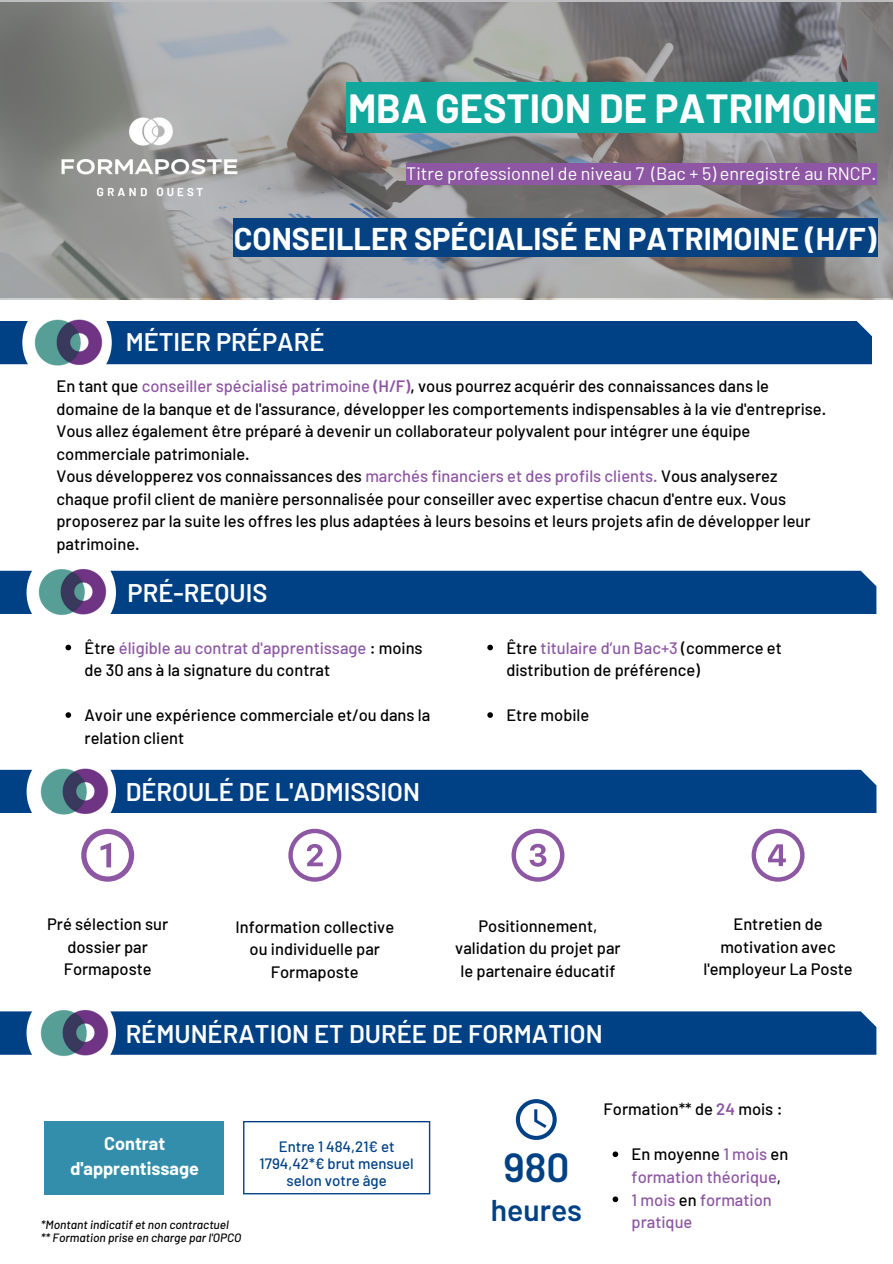
<style>
.page{position:relative;width:893px;height:1264px;background:#fff}
.page>*{position:absolute;margin:0;border:0;box-sizing:border-box;transform-origin:0 0}
.t1{font:600 40.5px "Barlow";color:#004185}
.t2{font:700 39.75px "Barlow";color:#fff}
.t3{font:700 30.75px "Barlow";color:#fff}
.t4{font:600 30px "Barlow";color:#004185}
.t5{font:600 25.5px "Barlow";color:#fff}
.t6{font:18px "Barlow";color:#fff}
.t7{font:700 18px/24.8px "Barlow";color:#fff;text-align:center}
.t8{font:500 16.5px/22.5px "Barlow";color:#000}
.t9{font:500 16.5px/22.5px "Barlow";color:#8d57a3}
.t10{font:500 15px/16.8px "Barlow";color:#004185;text-align:center}
.t11{font:italic 500 12px "Barlow";color:#000}
.s1{color:#8d57a3}
.s2{font-weight:600;color:#8d57a3}
.s3{font-weight:600}
.s4{color:#000}
</style>
<div class="page">
<div style="left:0;top:321px;width:872px;height:43px;background:#004185"></div>
<div style="left:22px;top:298px;width:90px;height:89px;background:#fff;border-radius:50%"></div>
<img style="left:34px;top:319px;width:69px;height:47px">
<div style="left:0;top:570px;width:876px;height:44px;background:#004185"></div>
<div style="left:27px;top:547px;width:89px;height:90px;background:#fff;border-radius:50%"></div>
<img style="left:38px;top:568px;width:69px;height:48px">
<div style="left:0;top:769px;width:876px;height:44px;background:#004185"></div>
<div style="left:27px;top:746px;width:89px;height:90px;background:#fff;border-radius:50%"></div>
<img style="left:40px;top:768px;width:69px;height:47px">
<svg style="left:81px;top:828px;width:53px;height:53px"></svg>
<svg style="left:288px;top:828px;width:53px;height:53px"></svg>
<svg style="left:511px;top:828px;width:53px;height:53px"></svg>
<svg style="left:751px;top:828px;width:53px;height:53px"></svg>
<div style="left:0;top:1011px;width:876px;height:43px;background:#004185"></div>
<div style="left:27px;top:988px;width:89px;height:89px;background:#fff;border-radius:50%"></div>
<img style="left:40px;top:1009px;width:69px;height:48px">
<svg style="left:487px;top:644px;width:6px;height:6px"></svg>
<svg style="left:487px;top:712px;width:6px;height:6px"></svg>
<svg style="left:65px;top:644px;width:6px;height:6px"></svg>
<svg style="left:65px;top:712px;width:6px;height:6px"></svg>
<svg style="left:612px;top:1151px;width:6px;height:6px"></svg>
<svg style="left:612px;top:1196px;width:6px;height:6px"></svg>
<svg style="left:516px;top:1099px;width:40px;height:40px"></svg>
<svg style="left:0;top:0;width:892px;height:298px;background:#8d8c8d"></svg>
<div style="left:346px;top:82px;width:532px;height:50px;background:#12a79d"></div>
<div style="left:406px;top:163px;width:470px;height:21px;background:#8d57a3"></div>
<img style="left:0;top:0;width:311px;height:238px">
<div style="left:233px;top:218px;width:644px;height:38px;background:#064282"></div>
<div style="left:44px;top:1120px;width:180px;height:74px;background:#338eab"></div>
<svg style="left:243px;top:1121px;width:187px;height:73px"></svg>
<h6 class="t2" style="left:348px;top:83px;width:530px">MBA GESTION DE PATRIMOINE</h6>
<p class="t6" style="left:406px;top:162px;width:471px">Titre professionnel de niveau 7 (Bac + 5) enregistré au RNCP.</p>
<p class="t3" style="left:234px;top:219px;width:644px">CONSEILLER SPÉCIALISÉ EN PATRIMOINE (H/F)</p>
<h6 class="t5" style="left:126px;top:325px;width:200px">MÉTIER PRÉPARÉ</h6>
<p class="t8" style="left:56px;top:374px;width:771px">En tant que <span class="s1">conseiller spécialisé patrimoine</span> <span class="s2">(H/F)</span><span class="s3">,</span> vous pourrez acquérir des connaissances dans le domaine de la banque et de l'assurance, développer les comportements indispensables à la vie d'entreprise.<br>Vous allez également être préparé à devenir un collaborateur polyvalent pour intégrer une équipe commerciale patrimoniale.<br>Vous développerez vos connaissances des <span class="s1">marchés financiers et des profils clients.</span> Vous analyserez chaque profil client de manière personnalisée pour conseiller avec expertise chacun d'entre eux. Vous proposerez par la suite les offres les plus adaptées à leurs besoins et leurs projets afin de développer leur patrimoine.</p>
<p class="t5" style="left:128px;top:576px;width:141px">PRÉ-REQUIS</p>
<p class="t8" style="left:85px;top:636px;width:339px">Être <span class="s1">éligible au contrat d'apprentissage</span> : moins de 30 ans à la signature du contrat</p>
<p class="t8" style="left:85px;top:703px;width:347px">Avoir une expérience commerciale et/ou dans la relation client</p>
<p class="t5" style="left:126px;top:775px;width:296px">DÉROULÉ DE L'ADMISSION</p>
<h5 class="t8" style="left:506px;top:636px;width:277px">Être <span class="s1">titulaire d’un Bac+3</span> (commerce et distribution de préférence)</h5>
<p class="t8" style="left:506px;top:703px;width:84px">Etre mobile</p>
<h6 class="t8" style="left:47px;top:912px;width:123px;text-align:center">Pré sélection sur dossier par<br>Formaposte</h6>
<p class="t8" style="left:235px;top:915px;width:160px;text-align:center">Information collective ou individuelle par<br>Formaposte</p>
<p class="t8" style="left:455px;top:914px;width:167px;text-align:center">Positionnement, validation du projet par le partenaire éducatif</p>
<h5 class="t8" style="left:703px;top:912px;width:151px;text-align:center">Entretien de motivation avec l'employeur La Poste</h5>
<h5 class="t5" style="left:126px;top:1017px;width:478px">RÉMUNÉRATION ET DURÉE DE FORMATION</h5>
<p class="t7" style="left:71px;top:1130px;width:130px">Contrat d'apprentissage</p>
<h2 class="t10" style="left:260px;top:1137px;width:155px">Entre 1 484,21€ et<br>1794,42*€ brut mensuel selon votre âge</h2>
<h6 class="t11" style="left:41px;top:1216px;width:189px">*Montant indicatif et non contractuel</h6>
<p class="t11" style="left:41px;top:1229px;width:202px">** Formation prise en charge par l'OPCO</p>
<h6 class="t1" style="left:503px;top:1141px;width:67px">980</h6>
<h6 class="t4" style="left:491px;top:1190px;width:93px">heures</h6>
<p class="t8" style="left:603px;top:1097px;width:180px">Formation** de <span class="s2">24</span> mois :</p>
<p class="t9" style="left:631px;top:1142px;width:158px"><span class="s4">En moyenne</span> 1 mois <span class="s4">en </span>formation théorique<span class="s4">,</span></p>
<p class="t9" style="left:631px;top:1187px;width:142px">1 mois <span class="s4">en</span> formation pratique</p>
</div>
